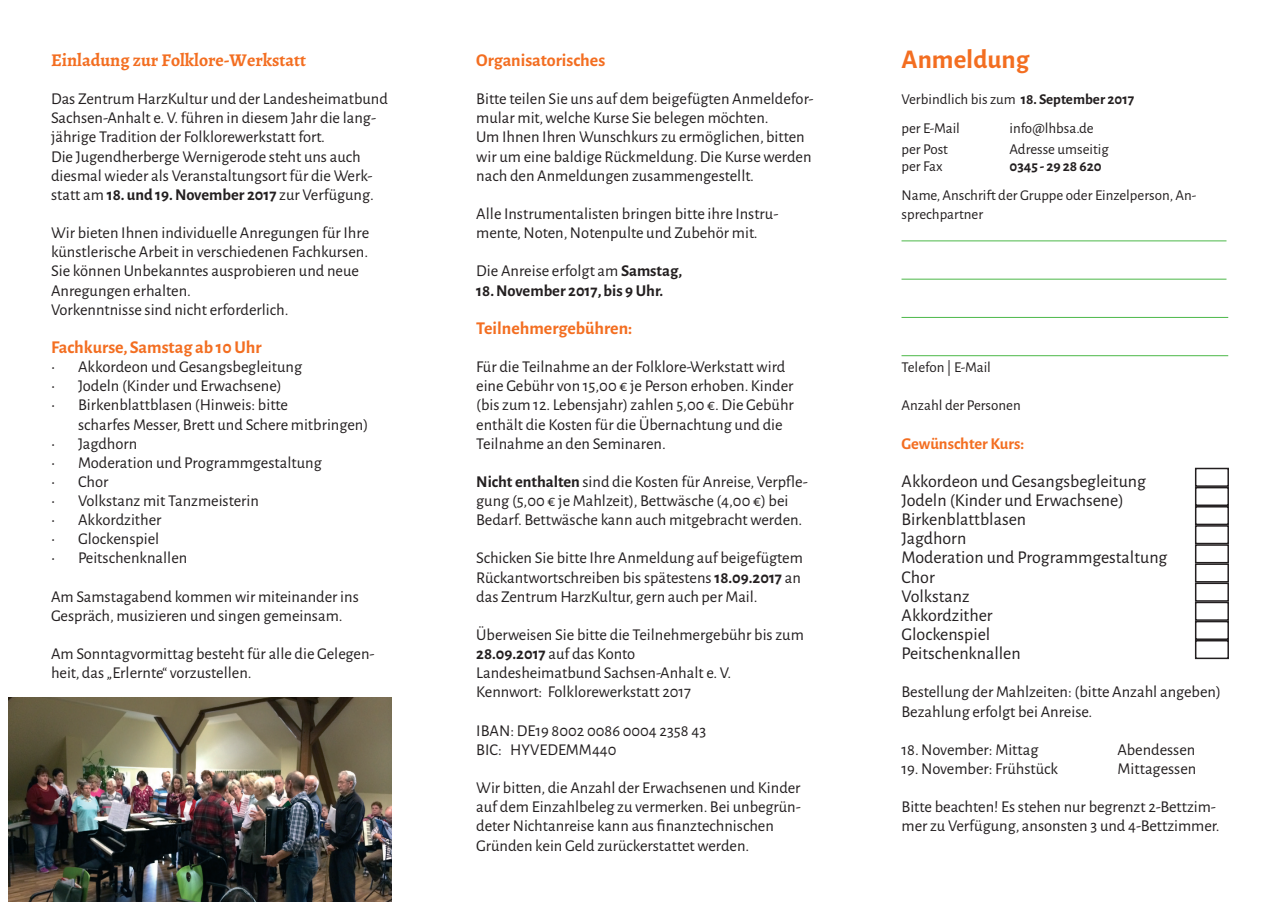
<style>
.page{position:relative;width:1280px;height:910px;background:#fff}
.page>*{position:absolute;margin:0;border:0;box-sizing:border-box;transform-origin:0 0}
.t1{font:700 27px "Alegreya Sans";color:#f36e21}
.t2{font:18px/19.2px "Alegreya Sans";color:#231f20}
.t3{font:700 18px "Alegreya Sans";color:#f36e21}
.t4{font:700 18px "Alegreya";color:#f36e21}
.t5{font:16.5px/19.2px "Alegreya Sans";color:#231f20}
.t6{font:700 16.5px "Alegreya Sans";color:#231f20}
.t7{font:700 16.5px "Alegreya Sans";color:#f36e21}
.t8{font:15px/29.2px "Alegreya Sans";color:#231f20}
.t9{font:700 15px "Alegreya Sans";color:#231f20}
.s1{font-weight:700}
</style>
<div class="page">
<hr style="left:901px;top:240px;width:325px;height:1px;background:#4cb848">
<hr style="left:901px;top:279px;width:325px;height:1px;background:#4cb848">
<hr style="left:901px;top:317px;width:327px;height:1px;background:#4cb848">
<hr style="left:901px;top:355px;width:327px;height:1px;background:#4cb848">
<img style="left:9px;top:697px;width:382px;height:204px">
<div style="left:1195px;top:468px;width:34px;height:19px;border:2px solid #231f20"></div>
<div style="left:1195px;top:487px;width:34px;height:19px;border:2px solid #231f20"></div>
<div style="left:1195px;top:506px;width:34px;height:19px;border:2px solid #231f20"></div>
<div style="left:1195px;top:525px;width:34px;height:19px;border:2px solid #231f20"></div>
<div style="left:1195px;top:544px;width:34px;height:19px;border:2px solid #231f20"></div>
<div style="left:1195px;top:563px;width:34px;height:20px;border:2px solid #231f20"></div>
<div style="left:1195px;top:583px;width:34px;height:19px;border:2px solid #231f20"></div>
<div style="left:1195px;top:602px;width:34px;height:19px;border:2px solid #231f20"></div>
<div style="left:1195px;top:621px;width:34px;height:19px;border:2px solid #231f20"></div>
<div style="left:1195px;top:640px;width:34px;height:19px;border:2px solid #231f20"></div>
<p class="t4" style="left:51px;top:48px;width:256px">Einladung zur Folklore-Werkstatt</p>
<p class="t5" style="left:51px;top:89px;width:338px">Das Zentrum HarzKultur und der Landesheimatbund Sachsen-Anhalt e. V. führen in diesem Jahr die lang&shy;jährige Tradition der Folklorewerkstatt fort.<br>Die Jugendherberge Wernigerode steht uns auch diesmal wieder als Veranstaltungsort für die Werk&shy;statt am <span class="s1">18. und 19. November 2017</span> zur Verfügung.</p>
<p class="t5" style="left:51px;top:222px;width:320px">Wir bieten Ihnen individuelle Anregungen für Ihre künstlerische Arbeit in verschiedenen Fachkursen.<br>Sie können Unbekanntes ausprobieren und neue Anregungen erhalten.<br>Vorkenntnisse sind nicht erforderlich.</p>
<p class="t3" style="left:51px;top:334px;width:212px">Fachkurse, Samstag ab 10 Uhr</p>
<p class="t5" style="left:51px;top:356px;width:252px">• Akkordeon und Gesangsbegleitung</p>
<p class="t5" style="left:51px;top:376px;width:232px">• Jodeln (Kinder und Erwachsene)</p>
<p class="t5" style="left:78px;top:395px;width:292px;text-indent:-27px">• Birkenblattblasen (Hinweis: bitte<br>scharfes Messer, Brett und Schere mitbringen)</p>
<p class="t5" style="left:51px;top:433px;width:88px">• Jagdhorn</p>
<p class="t5" style="left:51px;top:452px;width:272px">• Moderation und Programmgestaltung</p>
<p class="t5" style="left:51px;top:471px;width:59px">• Chor</p>
<p class="t5" style="left:51px;top:490px;width:209px">• Volkstanz mit Tanzmeisterin</p>
<p class="t5" style="left:51px;top:509px;width:112px">• Akkordzither</p>
<p class="t5" style="left:51px;top:529px;width:110px">• Glockenspiel</p>
<p class="t5" style="left:51px;top:548px;width:138px">• Peitschenknallen</p>
<p class="t5" style="left:51px;top:586px;width:309px">Am Samstagabend kommen wir miteinander ins<br>Gespräch, musizieren und singen gemeinsam.</p>
<p class="t5" style="left:51px;top:643px;width:325px">Am Sonntagvormittag besteht für alle die Gelegen&shy;heit, das „Erlernte“ vorzustellen.</p>
<p class="t3" style="left:476px;top:47px;width:130px">Organisatorisches</p>
<p class="t5" style="left:476px;top:89px;width:339px">Bitte teilen Sie uns auf dem beigefügten Anmeldefor&shy;mular mit, welche Kurse Sie belegen möchten.<br>Um Ihnen Ihren Wunschkurs zu ermöglichen, bitten wir um eine baldige Rückmeldung. Die Kurse werden nach den Anmeldungen zusammengestellt.</p>
<p class="t5" style="left:476px;top:203px;width:304px">Alle Instrumentalisten bringen bitte ihre Instru&shy;mente, Noten, Notenpulte und Zubehör mit.</p>
<p class="t5" style="left:476px;top:261px;width:207px">Die Anreise erfolgt am <span class="s1">Samstag,</span></p>
<p class="t6" style="left:476px;top:278px;width:189px">18. November 2017, bis 9 Uhr.</p>
<p class="t3" style="left:476px;top:315px;width:158px">Teilnehmergebühren:</p>
<p class="t5" style="left:476px;top:356px;width:319px">Für die Teilnahme an der Folklore-Werkstatt wird eine Gebühr von 15,00 € je Person erhoben. Kinder (bis zum 12. Lebensjahr) zahlen 5,00 €. Die Gebühr enthält die Kosten für die Übernachtung und die Teilnahme an den Seminaren.</p>
<p class="t5" style="left:476px;top:471px;width:333px"><span class="s1">Nicht enthalten</span> sind die Kosten für Anreise, Verpfle&shy;gung (5,00 € je Mahlzeit), Bettwäsche (4,00 €) bei<br>Bedarf. Bettwäsche kann auch mitgebracht werden.</p>
<p class="t5" style="left:476px;top:548px;width:328px;text-align:justify">Schicken Sie bitte Ihre Anmeldung auf beigefügtem Rückantwortschreiben bis spätestens <span class="s1">18.09.2017</span> an das Zentrum HarzKultur, gern auch per Mail.</p>
<p class="t5" style="left:476px;top:624px;width:329px">Überweisen Sie bitte die Teilnehmergebühr bis zum <span class="s1">28.09.2017</span> auf das Konto<br>Landesheimatbund Sachsen-Anhalt e. V.<br>Kennwort: Folklorewerkstatt 2017</p>
<p class="t5" style="left:476px;top:720px;width:231px">IBAN: DE19 8002 0086 0004 2358 43<br>BIC: HYVEDEMM440</p>
<p class="t5" style="left:476px;top:777px;width:326px">Wir bitten, die Anzahl der Erwachsenen und Kinder auf dem Einzahlbeleg zu vermerken. Bei unbegrün&shy;deter Nichtanreise kann aus finanztechnischen Gründen kein Geld zurückerstattet werden.</p>
<h1 class="t1" style="left:901px;top:40px;width:129px">Anmeldung</h1>
<p class="t8" style="left:901px;top:84px;width:234px">Verbindlich bis zum <span class="s1">18. September 2017 </span>per E-Mail</p>
<p class="t8" style="left:1009px;top:113px;width:86px">info@lhbsa.de</p>
<p class="t8" style="left:901px;top:134px;width:48px">per Post</p>
<p class="t8" style="left:1009px;top:134px;width:101px">Adresse umseitig</p>
<p class="t8" style="left:901px;top:150px;width:43px">per Fax</p>
<p class="t9" style="left:1009px;top:155px;width:94px">0345 - 29 28 620</p>
<p class="t8" style="left:901px;top:185px;width:296px;line-height:19.2px">Name, Anschrift der Gruppe oder Einzelperson, An&shy;sprechpartner</p>
<p class="t8" style="left:901px;top:352px;width:91px">Telefon | E-Mail</p>
<p class="t8" style="left:901px;top:390px;width:121px">Anzahl der Personen</p>
<p class="t7" style="left:901px;top:431px;width:124px">Gewünschter Kurs:</p>
<p class="t2" style="left:901px;top:471px;width:267px">Akkordeon und Gesangsbegleitung<br>Jodeln (Kinder und Erwachsene)<br>Birkenblattblasen<br>Jagdhorn<br>Moderation und Programmgestaltung<br>Chor<br>Volkstanz<br>Akkordzither<br>Glockenspiel<br>Peitschenknallen</p>
<p class="t5" style="left:901px;top:682px;width:321px">Bestellung der Mahlzeiten: (bitte Anzahl angeben)<br>Bezahlung erfolgt bei Anreise.</p>
<p class="t5" style="left:901px;top:739px;width:138px">18. November: Mittag</p>
<p class="t5" style="left:1117px;top:739px;width:79px">Abendessen</p>
<p class="t5" style="left:901px;top:758px;width:158px">19. November: Frühstück</p>
<p class="t5" style="left:1117px;top:758px;width:80px">Mittagessen</p>
<p class="t5" style="left:901px;top:797px;width:319px">Bitte beachten! Es stehen nur begrenzt 2-Bettzim&shy;mer zu Verfügung, ansonsten 3 und 4-Bettzimmer.</p>
</div>
